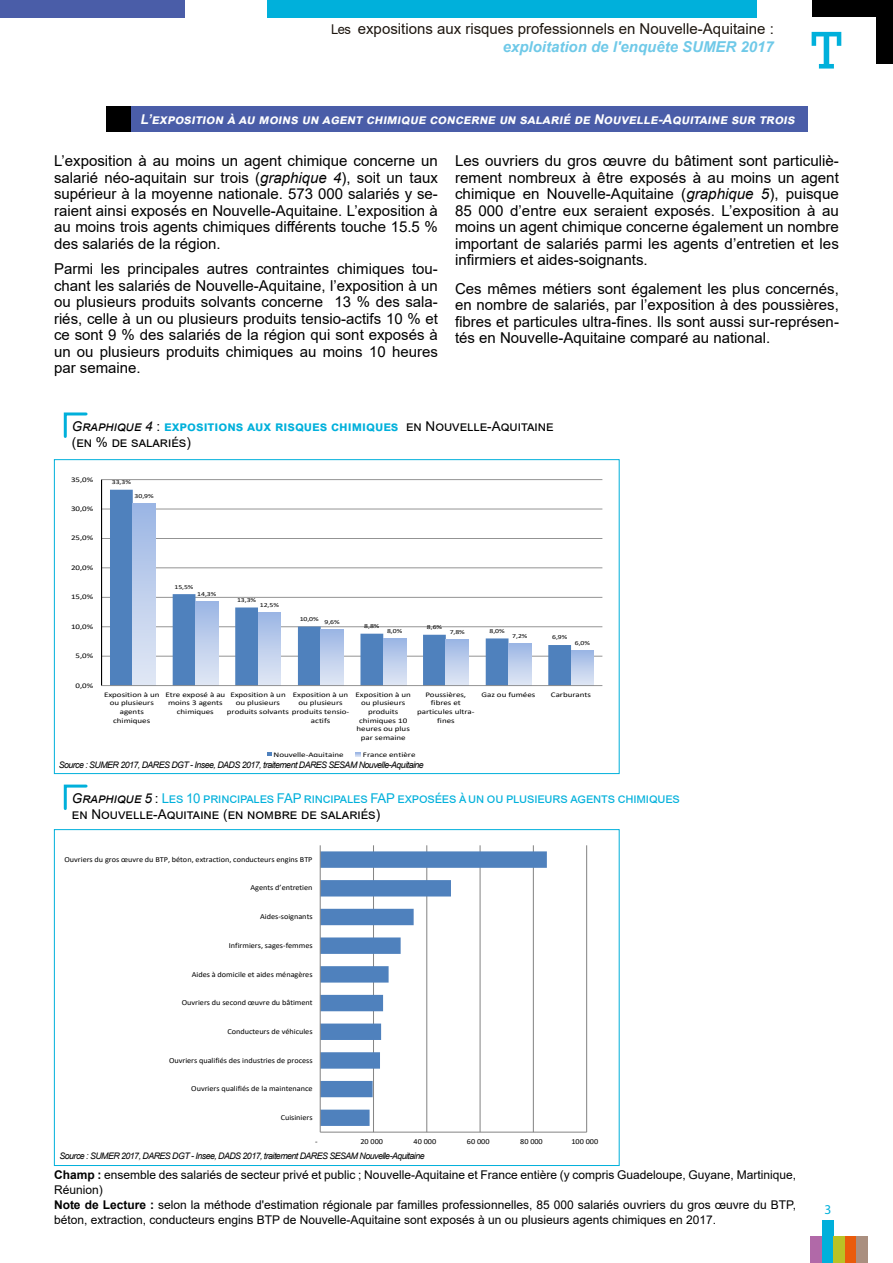
<style>
.page{position:relative;width:893px;height:1263px;background:#fff}
.page>*{position:absolute;margin:0;border:0;box-sizing:border-box;transform-origin:0 0}
.t1{font:15px/16.5px "Arial";color:#000;text-align:justify}
.t2{font:15px/18px "Arial";color:#1d160f;text-align:right}
.t3{font:13.5px/16.5px "Arial";letter-spacing:-.01em;color:#00b0db}
.t4{font:italic 700 13.5px "Arial";color:#fff}
.t5{font:13.5px/16.5px "Arial";color:#000}
.t6{font:13.5px "Myriad Pro";color:#00b0db}
.t7{font:12px/15px "Arial";color:#000}
.t8{font:italic 9px "Arial";letter-spacing:-.06em;color:#000}
.t9{font:7.65px "Calibri";letter-spacing:-.005em;color:#000;scale:1.07 1}
.t10{font:7.05px/8.6px "Calibri";letter-spacing:-.005em;color:#000;text-align:center;scale:1.26 1}
.t11{font:6.15px "Calibri";letter-spacing:-.005em;color:#000;scale:1.26 1}
.t12{font:italic 5.25px "Calibri";color:#000;scale:1.26 1}
.s1{font-size:13.5px}
.s2{font-weight:700;font-style:italic;color:#6fc9e8}
.s3{font-style:italic}
.s4{font-weight:700;color:#00b0db}
.s5{font-style:italic;color:#000}
.s6{color:#000}
.s7{font-weight:700}
</style>
<div class="page">
<div style="left:268px;top:0;width:489px;height:17px;background:#00b0db"></div>
<div style="left:0;top:0;width:185px;height:17px;background:#4a5da8"></div>
<div style="left:812px;top:0;width:81px;height:64px;background:#000"></div>
<div style="left:765px;top:17px;width:111px;height:64px;background:#fff"></div>
<div style="left:106px;top:106px;width:26px;height:26px;background:#000"></div>
<div style="left:132px;top:106px;width:676px;height:26px;background:#4a5da8"></div>
<hr style="left:102px;top:656px;width:500px;height:1px;background:#868686">
<hr style="left:102px;top:626px;width:500px;height:1px;background:#868686">
<hr style="left:102px;top:597px;width:500px;height:1px;background:#868686">
<hr style="left:102px;top:567px;width:500px;height:1px;background:#868686">
<hr style="left:102px;top:538px;width:500px;height:1px;background:#868686">
<hr style="left:102px;top:509px;width:500px;height:1px;background:#868686">
<hr style="left:102px;top:479px;width:500px;height:1px;background:#868686">
<svg style="left:110px;top:490px;width:461px;height:195px"></svg>
<div style="left:133px;top:504px;width:23px;height:182px;background:linear-gradient(to bottom,#9cb6e4,#e2e9f5)"></div>
<div style="left:195px;top:601px;width:23px;height:85px;background:linear-gradient(to bottom,#9cb6e4,#e2e9f5)"></div>
<div style="left:258px;top:612px;width:23px;height:74px;background:linear-gradient(to bottom,#9cb6e4,#e1e8f5)"></div>
<div style="left:321px;top:629px;width:22px;height:57px;background:linear-gradient(to bottom,#9bb5e4,#e2e9f5)"></div>
<div style="left:383px;top:639px;width:23px;height:47px;background:linear-gradient(to bottom,#9db7e4,#e2e8f5)"></div>
<div style="left:446px;top:640px;width:23px;height:46px;background:linear-gradient(to bottom,#9db7e4,#e0e7f5)"></div>
<div style="left:508px;top:643px;width:23px;height:43px;background:linear-gradient(to bottom,#9bb6e4,#e2e8f5)"></div>
<div style="left:571px;top:650px;width:23px;height:36px;background:linear-gradient(to bottom,#9bb5e4,#e0e7f4)"></div>
<hr style="left:101px;top:480px;width:1px;height:206px;background:#000">
<hr style="left:102px;top:685px;width:500px;height:1px;background:#868686">
<svg style="left:267px;top:752px;width:5px;height:4px"></svg>
<svg style="left:356px;top:753px;width:5px;height:3px"></svg>
<svg style="left:63px;top:412px;width:25px;height:26px"></svg>
<hr style="left:373px;top:845px;width:1px;height:287px;background:#868686">
<hr style="left:426px;top:845px;width:1px;height:287px;background:#868686">
<hr style="left:480px;top:845px;width:1px;height:287px;background:#868686">
<hr style="left:533px;top:845px;width:1px;height:287px;background:#868686">
<hr style="left:586px;top:845px;width:1px;height:287px;background:#868686">
<svg style="left:321px;top:851px;width:226px;height:275px"></svg>
<hr style="left:320px;top:1132px;width:267px;height:1px;background:#7f7f7f">
<hr style="left:320px;top:845px;width:1px;height:287px;background:#868686">
<svg style="left:63px;top:784px;width:25px;height:26px"></svg>
<div style="left:845px;top:1237px;width:11px;height:26px;background:#ea5b0b"></div>
<div style="left:822px;top:1220px;width:11px;height:43px;background:#00b0db"></div>
<div style="left:810px;top:1237px;width:12px;height:26px;background:#b169a8"></div>
<div style="left:856px;top:1237px;width:12px;height:26px;background:#aa8f7f"></div>
<div style="left:833px;top:1237px;width:12px;height:26px;background:#bac225"></div>
<p class="t2" style="left:331px;top:20px;width:444px"><span class="s1">Les</span> expositions aux risques professionnels en Nouvelle-Aquitaine : <span class="s2">exploitation de l'enquête SUMER 2017</span></p>
<p class="t4" style="left:140px;top:110px;width:659px">L’exposition à au moins un agent chimique concerne un salarié de Nouvelle-Aquitaine sur trois</p>
<p class="t1" style="left:54px;top:153px;width:385px">L’exposition à au moins un agent chimique concerne un salarié néo-aquitain sur trois (<span class="s3">graphique 4</span>), soit un taux supérieur à la moyenne nationale. 573 000 salariés y se&shy;raient ainsi exposés en Nouvelle-Aquitaine. L’exposition à au moins trois agents chimiques différents touche 15.5 % des salariés de la région.</p>
<p class="t1" style="left:54px;top:261px;width:385px">Parmi les principales autres contraintes chimiques tou&shy;chant les salariés de Nouvelle-Aquitaine, l’exposition à un ou plusieurs produits solvants concerne 13 % des sala&shy;riés, celle à un ou plusieurs produits tensio-actifs 10 % et ce sont 9 % des salariés de la région qui sont exposés à un ou plusieurs produits chimiques au moins 10 heures par semaine.</p>
<p class="t1" style="left:455px;top:153px;width:385px">Les ouvriers du gros œuvre du bâtiment sont particuliè&shy;rement nombreux à être exposés à au moins un agent chimique en Nouvelle-Aquitaine (<span class="s3">graphique 5</span>), puisque 85 000 d’entre eux seraient exposés. L’exposition à au moins un agent chimique concerne également un nombre important de salariés parmi les agents d’entretien et les infirmiers et aides-soignants.</p>
<p class="t1" style="left:455px;top:280px;width:385px">Ces mêmes métiers sont également les plus concernés, en nombre de salariés, par l’exposition à des poussières, fibres et particules ultra-fines. Ils sont aussi sur-représen&shy;tés en Nouvelle-Aquitaine comparé au national.</p>
<p class="t5" style="left:72px;top:418px;width:483px"><span class="s3">Graphique 4</span> : <span class="s4">expositions aux risques chimiques</span> en Nouvelle-Aquitaine (en % de salariés)</p>
<p class="t10" style="left:71px;top:475px;width:19px">35,0%</p>
<p class="t10" style="left:71px;top:504px;width:19px">30,0%</p>
<p class="t10" style="left:71px;top:534px;width:19px">25,0%</p>
<p class="t10" style="left:71px;top:563px;width:19px">20,0%</p>
<p class="t10" style="left:71px;top:592px;width:19px">15,0%</p>
<p class="t10" style="left:71px;top:622px;width:19px">10,0%</p>
<p class="t10" style="left:76px;top:651px;width:16px">5,0%</p>
<p class="t10" style="left:76px;top:681px;width:16px">0,0%</p>
<p class="t11" style="left:112px;top:478px;width:17px">33,3%</p>
<p class="t11" style="left:135px;top:492px;width:17px">30,9%</p>
<p class="t11" style="left:174px;top:582px;width:17px">15,5%</p>
<p class="t11" style="left:197px;top:589px;width:17px">14,3%</p>
<p class="t11" style="left:237px;top:596px;width:17px">13,3%</p>
<p class="t11" style="left:260px;top:600px;width:17px">12,5%</p>
<p class="t11" style="left:300px;top:615px;width:17px">10,0%</p>
<p class="t11" style="left:324px;top:617px;width:14px">9,6%</p>
<p class="t11" style="left:364px;top:622px;width:14px">8,8%</p>
<p class="t11" style="left:427px;top:623px;width:14px">8,6%</p>
<p class="t11" style="left:387px;top:627px;width:14px">8,0%</p>
<p class="t11" style="left:450px;top:628px;width:14px">7,8%</p>
<p class="t11" style="left:489px;top:627px;width:14px">8,0%</p>
<p class="t11" style="left:512px;top:631px;width:14px">7,2%</p>
<p class="t11" style="left:552px;top:633px;width:14px">6,9%</p>
<p class="t11" style="left:575px;top:639px;width:14px">6,0%</p>
<p class="t10" style="left:104px;top:690px;width:45px">Exposition à un ou plusieurs agents chimiques</p>
<p class="t10" style="left:165px;top:690px;width:49px">Etre exposé à au moins 3 agents chimiques</p>
<p class="t10" style="left:230px;top:690px;width:45px">Exposition à un</p>
<p class="t10" style="left:293px;top:690px;width:45px">Exposition à un ou plusieurs</p>
<p class="t10" style="left:311px;top:716px;width:17px">actifs</p>
<p class="t10" style="left:356px;top:690px;width:45px">Exposition à un ou plusieurs produits chimiques 10 heures ou plus par semaine</p>
<p class="t10" style="left:417px;top:690px;width:47px">Poussières, fibres et particules ultra&shy;fines</p>
<p class="t10" style="left:481px;top:690px;width:44px">Gaz ou fumées</p>
<p class="t10" style="left:551px;top:690px;width:33px">Carburants</p>
<p class="t10" style="left:236px;top:698px;width:37px">ou plusieurs</p>
<p class="t10" style="left:227px;top:707px;width:99px">produits solvants produits tensio-</p>
<p class="t10" style="left:274px;top:750px;width:57px">Nouvelle-Aquitaine</p>
<p class="t10" style="left:363px;top:750px;width:43px">France entière</p>
<p class="t12" style="left:72px;top:758px;width:217px">Source : SUMER 2017, DARES DGT -INSEE DADS 2017, traitement DARES SESAM Nouvelle-Aquitaine</p>
<p class="t8" style="left:59px;top:759px;width:367px">Source : SUMER 2017, DARES DGT - Insee, DADS 2017, traitement DARES SESAM Nouvelle-Aquitaine</p>
<p class="t3" style="left:72px;top:790px;width:609px"><span class="s5">Graphique 5</span> <span class="s6">:</span> Les 10 principales FAP rincipales FAP exposées à un ou plusieurs agents chimiques <span class="s6">en Nouvelle-Aquitaine (en nombre de salariés)</span></p>
<p class="t9" style="left:65px;top:854px;width:233px">Ouvriers du gros œuvre du BTP, béton, extraction, conducteurs engins BTP</p>
<p class="t9" style="left:250px;top:883px;width:59px">Agents d’entretien</p>
<p class="t9" style="left:260px;top:911px;width:51px">Aides-soignants</p>
<p class="t9" style="left:229px;top:940px;width:80px">Infirmiers, sages-femmes</p>
<p class="t9" style="left:192px;top:969px;width:114px">Aides à domicile et aides ménagères</p>
<p class="t9" style="left:182px;top:997px;width:124px">Ouvriers du second œuvre du bâtiment</p>
<p class="t9" style="left:227px;top:1026px;width:81px">Conducteurs de véhicules</p>
<p class="t9" style="left:169px;top:1055px;width:136px">Ouvriers qualifiés des industries de process</p>
<p class="t9" style="left:191px;top:1083px;width:115px">Ouvriers qualifiés de la maintenance</p>
<p class="t9" style="left:281px;top:1112px;width:31px">Cuisiniers</p>
<p class="t9" style="left:315px;top:1136px;width:4px">-</p>
<p class="t9" style="left:360px;top:1136px;width:23px">20 000</p>
<p class="t9" style="left:414px;top:1136px;width:23px">40 000</p>
<p class="t9" style="left:467px;top:1136px;width:23px">60 000</p>
<p class="t9" style="left:520px;top:1136px;width:23px">80 000</p>
<p class="t9" style="left:571px;top:1136px;width:27px">100 000</p>
<p class="t8" style="left:60px;top:1150px;width:367px">Source : SUMER 2017, DARES DGT - Insee, DADS 2017, traitement DARES SESAM Nouvelle-Aquitaine</p>
<p class="t7" style="left:54px;top:1167px;width:743px"><span class="s7">Champ :</span> ensemble des salariés de secteur privé et public ; Nouvelle-Aquitaine et France entière (y compris Guadeloupe, Guyane, Martinique, Réunion)<br><span class="s7">Note de Lecture :</span> selon la méthode d'estimation régionale par familles professionnelles, 85 000 salariés ouvriers du gros œuvre du BTP, béton, extraction, conducteurs engins BTP de Nouvelle-Aquitaine sont exposés à un ou plusieurs agents chimiques en 2017.</p>
<p class="t6" style="left:824px;top:1201px;width:8px">3</p>
</div>
